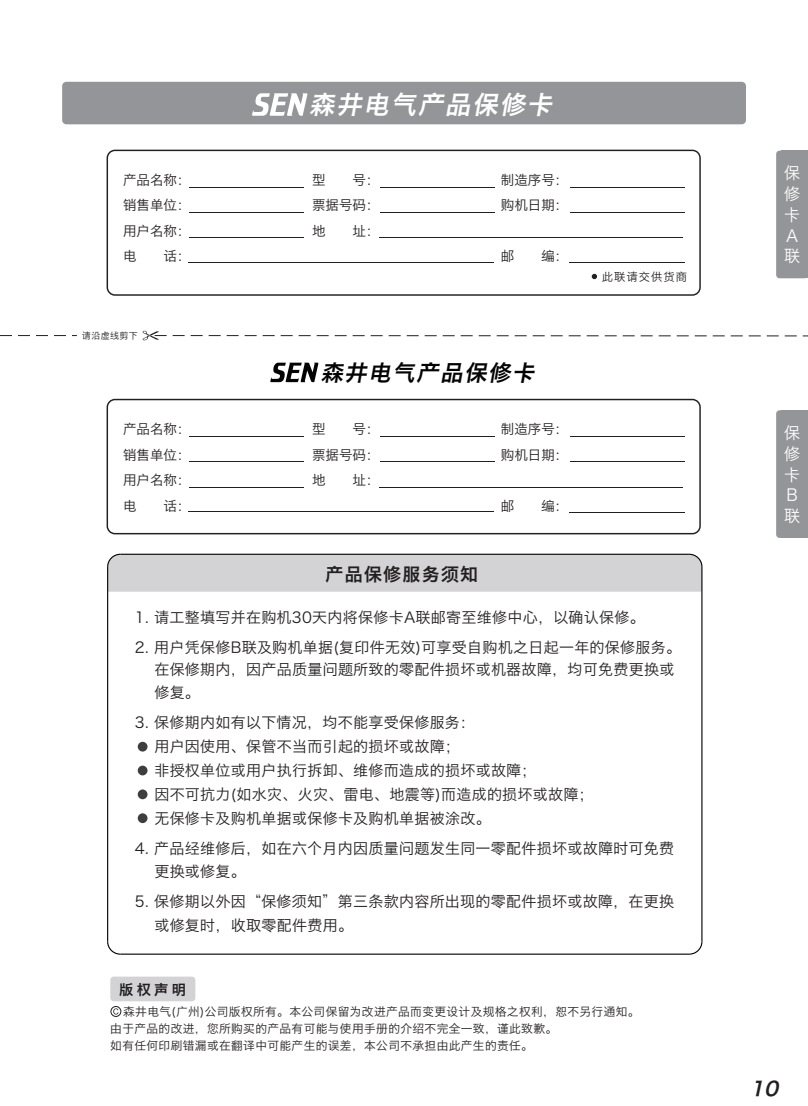
<style>
.page{position:relative;width:808px;height:1106px;background:#fff}
.page>*{position:absolute;margin:0;border:0;box-sizing:border-box;transform-origin:0 0}
.t1{font:italic 25.2px "Hiragino Sans GB W6";color:#fff}
.t2{font:italic 22.2px "Hiragino Sans GB W6";color:#030303}
.t3{font:italic 19.5px "Hiragino Sans GB W6";color:#231f20}
.t4{font:18px "Hiragino Sans GB W6";letter-spacing:.07em;color:#231f20}
.t5{font:16.5px/20.7px "Hiragino Sans GB W3";color:#fff}
.t6{font:15px/24px "Hiragino Sans GB W3";letter-spacing:.02em;color:#231f20}
.t7{font:14.25px "Hiragino Sans GB W6";color:#231f20}
.t8{font:13.5px "Hiragino Sans GB W3";color:#231f20}
.t9{font:11.7px/17px "Hiragino Sans GB W3";letter-spacing:.035em;color:#231f20}
.t10{font:11.25px "Hiragino Sans GB W3";letter-spacing:.1em;color:#231f20}
.t11{font:9px "Hiragino Sans GB W3";letter-spacing:.04em;color:#231f20}
</style>
<div class="page">
<svg style="left:0;top:335px;width:77px;height:1px"></svg>
<svg style="left:143px;top:331px;width:665px;height:9px"></svg>
<div style="left:62px;top:82px;width:684px;height:42px;background:#939598;border-radius:4px"></div>
<svg style="left:252px;top:93px;width:55px;height:23px"></svg>
<div style="left:776px;top:151px;width:32px;height:127px;background:#939598;border-radius:3px"></div>
<div style="left:107px;top:150px;width:594px;height:146px;border:1px solid #231f20;border-radius:8px"></div>
<hr style="left:189px;top:262px;width:305px;height:1px;background:#231f20">
<hr style="left:189px;top:187px;width:114px;height:1px;background:#231f20">
<hr style="left:189px;top:212px;width:114px;height:1px;background:#231f20">
<hr style="left:189px;top:237px;width:114px;height:1px;background:#231f20">
<hr style="left:380px;top:187px;width:114px;height:1px;background:#231f20">
<hr style="left:380px;top:212px;width:114px;height:1px;background:#231f20">
<hr style="left:380px;top:237px;width:303px;height:1px;background:#231f20">
<hr style="left:570px;top:187px;width:114px;height:1px;background:#231f20">
<hr style="left:570px;top:212px;width:114px;height:1px;background:#231f20">
<hr style="left:569px;top:262px;width:116px;height:1px;background:#231f20">
<svg style="left:592px;top:274px;width:5px;height:5px"></svg>
<svg style="left:270px;top:362px;width:48px;height:20px"></svg>
<div style="left:107px;top:399px;width:594px;height:135px;border:1px solid #231f20;border-radius:8px"></div>
<hr style="left:189px;top:511px;width:305px;height:1px;background:#231f20">
<hr style="left:189px;top:436px;width:114px;height:1px;background:#231f20">
<hr style="left:189px;top:461px;width:114px;height:1px;background:#231f20">
<hr style="left:189px;top:486px;width:114px;height:1px;background:#231f20">
<hr style="left:380px;top:436px;width:114px;height:1px;background:#231f20">
<hr style="left:380px;top:461px;width:114px;height:1px;background:#231f20">
<hr style="left:380px;top:486px;width:303px;height:1px;background:#231f20">
<hr style="left:570px;top:436px;width:114px;height:1px;background:#231f20">
<hr style="left:570px;top:461px;width:114px;height:1px;background:#231f20">
<hr style="left:569px;top:512px;width:116px;height:1px;background:#231f20">
<svg style="left:113px;top:1008px;width:5px;height:6px"></svg>
<div style="left:111px;top:1006px;width:10px;height:10px;border:1px solid #231f20;border-radius:50%"></div>
<div style="left:110px;top:976px;width:85px;height:25px;background:#d3d3d5;border-radius:3px"></div>
<div style="left:776px;top:410px;width:32px;height:128px;background:#939598;border-radius:3px"></div>
<svg style="left:688px;top:940px;width:15px;height:15px"></svg>
<hr style="left:120px;top:953px;width:569px;height:1px;background:#030303">
<svg style="left:107px;top:940px;width:15px;height:15px"></svg>
<hr style="left:107px;top:567px;width:1px;height:374px;background:#030303">
<div style="left:107px;top:553px;width:596px;height:38px;background:#d3d3d5"></div>
<hr style="left:701px;top:567px;width:1px;height:374px;background:#030303">
<div style="left:138px;top:741px;width:9px;height:10px;background:#3e3e3f;border-radius:50%"></div>
<div style="left:138px;top:765px;width:9px;height:10px;background:#3e3e3f;border-radius:50%"></div>
<div style="left:138px;top:789px;width:9px;height:10px;background:#3e3e3f;border-radius:50%"></div>
<div style="left:138px;top:813px;width:9px;height:10px;background:#3e3e3f;border-radius:50%"></div>
<h1 class="t1" style="left:309px;top:88px;width:250px">森井电气产品保修卡</h1>
<p class="t8" style="left:123px;top:171px;width:69px">产品名称：</p>
<p class="t8" style="left:312px;top:171px;width:15px">型</p>
<p class="t8" style="left:352px;top:171px;width:28px">号：</p>
<p class="t8" style="left:501px;top:171px;width:69px">制造序号：</p>
<p class="t8" style="left:123px;top:197px;width:69px">销售单位：</p>
<p class="t8" style="left:312px;top:197px;width:69px">票据号码：</p>
<p class="t8" style="left:501px;top:197px;width:69px">购机日期：</p>
<p class="t8" style="left:123px;top:222px;width:69px">用户名称：</p>
<p class="t8" style="left:312px;top:222px;width:15px">地</p>
<p class="t8" style="left:352px;top:222px;width:28px">址：</p>
<p class="t8" style="left:123px;top:248px;width:15px">电</p>
<p class="t8" style="left:164px;top:248px;width:29px">话：</p>
<p class="t8" style="left:501px;top:248px;width:15px">邮</p>
<p class="t8" style="left:541px;top:248px;width:28px">编：</p>
<p class="t11" style="left:82px;top:330px;width:57px">请沿虚线剪下</p>
<h2 class="t2" style="left:321px;top:358px;width:220px">森井电气产品保修卡</h2>
<p class="t8" style="left:123px;top:420px;width:69px">产品名称：</p>
<p class="t8" style="left:312px;top:420px;width:15px">型</p>
<p class="t8" style="left:352px;top:420px;width:28px">号：</p>
<p class="t8" style="left:501px;top:420px;width:69px">制造序号：</p>
<p class="t8" style="left:123px;top:446px;width:69px">销售单位：</p>
<p class="t8" style="left:312px;top:446px;width:69px">票据号码：</p>
<p class="t8" style="left:501px;top:446px;width:69px">购机日期：</p>
<p class="t8" style="left:123px;top:471px;width:69px">用户名称：</p>
<p class="t8" style="left:312px;top:471px;width:15px">地</p>
<p class="t8" style="left:352px;top:471px;width:28px">址：</p>
<p class="t8" style="left:123px;top:497px;width:15px">电</p>
<p class="t8" style="left:164px;top:497px;width:29px">话：</p>
<p class="t8" style="left:501px;top:497px;width:15px">邮</p>
<p class="t8" style="left:541px;top:497px;width:28px">编：</p>
<p class="t4" style="left:325px;top:563px;width:154px">产品保修服务须知</p>
<p class="t10" style="left:602px;top:270px;width:87px">此联请交供货商</p>
<p class="t6" style="left:135px;top:605px;width:511px">1. 请工整填写并在购机30天内将保修卡A联邮寄至维修中心，以确认保修。</p>
<p class="t6" style="left:154px;top:635px;width:528px;line-height:22.5px;text-indent:-20px">2. 用户凭保修B联及购机单据(复印件无效)可享受自购机之日起一年的保修服务。在保修期内，因产品质量问题所致的零配件损坏或机器故障，均可免费更换或修复。</p>
<p class="t6" style="left:154px;top:710px;width:441px;text-indent:-20px">3. 保修期内如有以下情况，均不能享受保修服务：<br>用户因使用、保管不当而引起的损坏或故障；<br>非授权单位或用户执行拆卸、维修而造成的损坏或故障；<br>因不可抗力(如水灾、火灾、雷电、地震等)而造成的损坏或故障；无保修卡及购机单据或保修卡及购机单据被涂改。</p>
<p class="t6" style="left:154px;top:836px;width:521px;line-height:22.5px;text-indent:-20px">4. 产品经维修后，如在六个月内因质量问题发生同一零配件损坏或故障时可免费更换或修复。</p>
<p class="t6" style="left:154px;top:888px;width:521px;text-indent:-20px">5. 保修期以外因“保修须知”第三条款内容所出现的零配件损坏或故障，在更换或修复时，收取零配件费用。</p>
<p class="t7" style="left:119px;top:979px;width:68px">版权声明</p>
<p class="t9" style="left:110px;top:1003px;width:531px;text-indent:13px">森井电气(广州)公司版权所有。本公司保留为改进产品而变更设计及规格之权利，恕不另行通知。由于产品的改进，您所购买的产品有可能与使用手册的介绍不完全一致，谨此致歉。<br>如有任何印刷错漏或在翻译中可能产生的误差，本公司不承担由此产生的责任。</p>
<p class="t5" style="left:784px;top:163px;width:18px">保修卡<br>A联</p>
<p class="t5" style="left:784px;top:422px;width:18px">保修卡<br>B联</p>
<h3 class="t3" style="left:750px;top:1075px;width:34px">10</h3>
</div>
